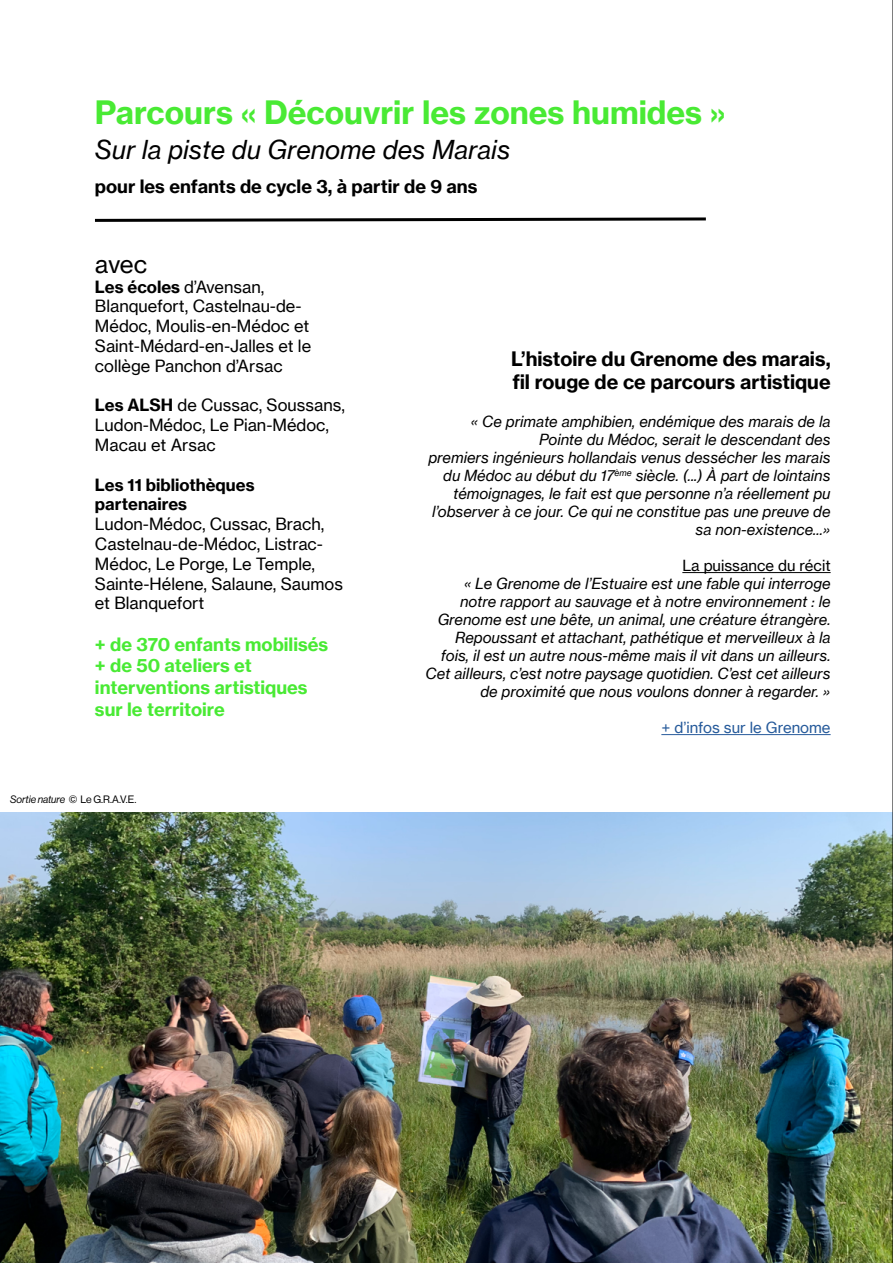
<style>
.page{position:relative;width:893px;height:1263px;background:#fff}
.page>*{position:absolute;margin:0;border:0;box-sizing:border-box;transform-origin:0 0}
.t1{font:31.5px "N Haas Grotesk TX Std 75 Bd";color:#49ea34}
.t2{font:25.5px "N Haas Grotesk TX Std 56 It";color:#000}
.t3{font:24px "N Haas Grotesk TX Std 55 Rg";color:#000}
.t4{font:19.5px/23.4px "N Haas Grotesk TX Std 75 Bd";color:#000}
.t5{font:18px/21.6px "N Haas Grotesk TX Std 75 Bd";color:#49ea34}
.t6{font:18px "N Haas Grotesk TX Std 75 Bd";color:#000}
.t7{font:16.5px/19.8px "N Haas Grotesk TX Std 55 Rg";color:#000}
.t8{font:16.5px/19.8px "N Haas Grotesk TX Std 75 Bd";color:#000}
.t9{font:15px/18px "N Haas Grotesk TX Std 56 It";color:#000;text-align:right}
.t10{font:15px "N Haas Grotesk TX Std 55 Rg";color:#275b9b}
.t11{font:15px "N Haas Grotesk TX Std 55 Rg";color:#000}
.t12{font:10.5px "N Haas Grotesk DS Pro 55 Rg";color:#000}
.s1{font-family:"N Haas Grotesk TX Std 75 Bd"}
.s2{font-family:"N Haas Grotesk DS Pro 56 It"}
</style>
<div class="page">
<hr style="left:682px;top:572px;width:149px;height:1px;background:#000">
<hr style="left:661px;top:734px;width:170px;height:1px;background:#275b9b">
<img style="left:0;top:812px;width:892px;height:451px">
<svg style="left:95px;top:217px;width:611px;height:5px"></svg>
<hr style="left:892px;top:0;width:1px;height:1263px;background:#000">
<h1 class="t1" style="left:95px;top:93px;width:632px">Parcours « Découvrir les zones humides »</h1>
<h2 class="t2" style="left:95px;top:134px;width:417px">Sur la piste du Grenome des Marais</h2>
<p class="t6" style="left:95px;top:175px;width:384px">pour les enfants de cycle 3, à partir de 9 ans</p>
<h3 class="t3" style="left:95px;top:249px;width:54px">avec</h3>
<p class="t7" style="left:95px;top:276px;width:218px"><span class="s1">Les écoles</span> d’Avensan,<br>Blanquefort, Castelnau-de-<br>Médoc, Moulis-en-Médoc et<br>Saint-Médard-en-Jalles et le collège Panchon d’Arsac</p>
<p class="t7" style="left:95px;top:395px;width:252px"><span class="s1">Les ALSH</span> de Cussac, Soussans,<br>Ludon-Médoc, Le Pian-Médoc,<br>Macau et Arsac</p>
<p class="t8" style="left:95px;top:474px;width:161px">Les 11 bibliothèques partenaires</p>
<p class="t7" style="left:95px;top:514px;width:249px">Ludon-Médoc, Cussac, Brach,<br>Castelnau-de-Médoc, Listrac-<br>Médoc, Le Porge, Le Temple,<br>Sainte-Hélene, Salaune, Saumos et Blanquefort</p>
<p class="t5" style="left:95px;top:633px;width:235px">+ de 370 enfants mobilisés + de 50 ateliers et interventions artistiques sur le territoire</p>
<p class="t12" style="left:10px;top:794px;width:128px"><span class="s2">Sortie nature</span> © Le G.R.A.V.E.</p>
<h3 class="t4" style="left:511px;top:346px;width:321px">L’histoire du Grenome des marais, fil rouge de ce parcours artistique</h3>
<p class="t9" style="left:428px;top:412px;width:404px">« Ce primate amphibien, endémique des marais de la Pointe du Médoc, serait le descendant des<br>premiers ingénieurs hollandais venus dessécher les marais du Médoc au début du 17<sup>ème</sup> siècle. (...) À part de lointains témoignages, le fait est que personne n’a réellement pu l’observer à ce jour. Ce qui ne constitue pas une preuve de sa non-existence...»</p>
<p class="t11" style="left:682px;top:556px;width:150px">La puissance du récit</p>
<p class="t9" style="left:426px;top:574px;width:406px">« Le Grenome de l’Estuaire est une fable qui interroge notre rapport au sauvage et à notre environnement : le Grenome est une bête, un animal, une créature étrangère.<br>Repoussant et attachant, pathétique et merveilleux à la fois, il est un autre nous-même mais il vit dans un ailleurs.<br>Cet ailleurs, c’est notre paysage quotidien. C’est cet ailleurs de proximité que nous voulons donner à regarder. »</p>
<p class="t10" style="left:661px;top:718px;width:171px">+ d’infos sur le Grenome</p>
</div>
